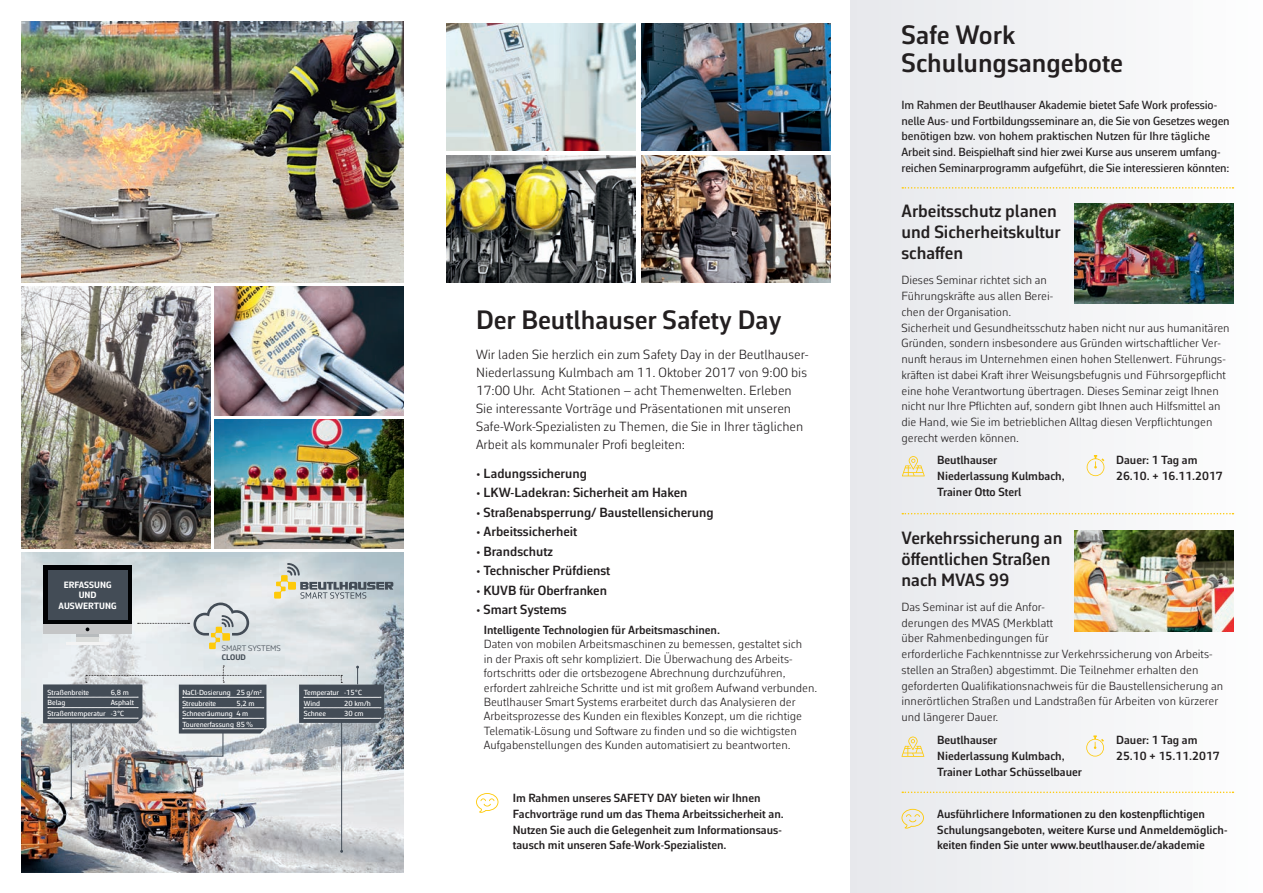
<style>
.page{position:relative;width:1263px;height:893px;background:#fff}
.page>*{position:absolute;margin:0;border:0;box-sizing:border-box;transform-origin:0 0}
.t1{font:600 27px/28.5px "Corbeau Pro";color:#231f20}
.t2{font:600 18px/21px "Corbeau Pro";color:#231f20}
.t3{font:300 13.5px/18px "Corbeau Pro";color:#231f20}
.t4{font:600 13.5px "Corbeau Pro";color:#231f20}
.t5{font:300 12px/15.8px "Corbeau Pro";color:#231f20}
.t6{font:600 12px/15.8px "Corbeau Pro";color:#231f20}
.t7{font:500 12px/15.8px "Corbeau Pro";letter-spacing:-.01em;color:#231f20}
.t8{font:700 9.3px/10.4px "Corbeau Pro";color:#fff;text-align:center}
.t9{font:300 8.25px "Corbeau Pro";color:#434c56}
.t10{font:700 8.25px "Corbeau Pro";color:#434c56}
.t11{font:500 7.5px/10.5px "Corbeau Pro";color:#fff}
</style>
<div class="page">
<div style="left:850px;top:0;width:413px;height:893px;background:#f1f2f4"></div>
<img style="left:21px;top:21px;width:382px;height:262px">
<img style="left:21px;top:287px;width:189px;height:261px">
<img style="left:214px;top:287px;width:189px;height:128px">
<img style="left:214px;top:420px;width:189px;height:128px">
<img style="left:1074px;top:203px;width:159px;height:101px">
<img style="left:1074px;top:531px;width:159px;height:100px">
<svg style="left:902px;top:513px;width:331px;height:1px"></svg>
<svg style="left:902px;top:791px;width:331px;height:2px"></svg>
<svg style="left:902px;top:187px;width:331px;height:2px"></svg>
<img style="left:446px;top:23px;width:189px;height:128px">
<img style="left:641px;top:155px;width:189px;height:128px">
<img style="left:446px;top:155px;width:189px;height:128px">
<img style="left:641px;top:23px;width:189px;height:128px">
<svg style="left:901px;top:809px;width:23px;height:20px"></svg>
<svg style="left:476px;top:793px;width:22px;height:20px"></svg>
<svg style="left:1087px;top:455px;width:17px;height:21px"></svg>
<svg style="left:902px;top:456px;width:23px;height:20px"></svg>
<svg style="left:1086px;top:735px;width:18px;height:21px"></svg>
<svg style="left:901px;top:736px;width:23px;height:21px"></svg>
<img style="left:21px;top:553px;width:382px;height:320px">
<svg style="left:138px;top:603px;width:111px;height:46px;background:#d9dcd8"></svg>
<hr style="left:71px;top:720px;width:1px;height:78px;background:#434c56">
<hr style="left:341px;top:720px;width:1px;height:131px;background:#434c56">
<svg style="left:43px;top:666px;width:341px;height:92px;background:#9ea4a9"></svg>
<div style="left:76px;top:634px;width:23px;height:9px;background:#dbdddb"></div>
<hr style="left:76px;top:634px;width:23px;height:3px;background:#b7bbbd">
<hr style="left:66px;top:643px;width:43px;height:2px;background:#f3f3f3">
<div style="left:43px;top:565px;width:89px;height:59px;background:#000103"></div>
<div style="left:48px;top:570px;width:79px;height:50px;background:#434c56"></div>
<div style="left:43px;top:624px;width:89px;height:10px;background:#c4c5c6"></div>
<svg style="left:86px;top:627px;width:3px;height:4px"></svg>
<svg style="left:274px;top:563px;width:119px;height:36px;background:#b4bcb8"></svg>
<p class="t8" style="left:59px;top:579px;width:59px">ERFASSUNG<br>UND<br>AUSWERTUNG</p>
<p class="t11" style="left:48px;top:687px;width:43px">Straßenbreite</p>
<p class="t11" style="left:111px;top:687px;width:20px">6,8 m</p>
<p class="t11" style="left:48px;top:697px;width:19px">Belag</p>
<p class="t11" style="left:48px;top:697px;width:88px;text-indent:63px">Asphalt<br>Straßentemperatur -3°C</p>
<p class="t9" style="left:222px;top:643px;width:61px">SMART SYSTEMS</p>
<p class="t10" style="left:222px;top:651px;width:26px">CLOUD</p>
<p class="t11" style="left:182px;top:687px;width:81px">NaCl-Dosierung 25 g/m<sup>2<br></sup>Streubreite</p>
<p class="t11" style="left:182px;top:698px;width:74px;text-indent:54px">5,2 m<br>Schneeräumung 4 m<br>Tourenerfassung 85 %</p>
<p class="t11" style="left:304px;top:687px;width:60px">Temperatur -15°C<br>Wind</p>
<p class="t11" style="left:344px;top:698px;width:28px">20 km/h</p>
<p class="t11" style="left:304px;top:708px;width:24px">Schnee</p>
<p class="t11" style="left:344px;top:708px;width:21px">30 cm</p>
<h1 class="t1" style="left:476px;top:306px;width:307px">Der Beutlhauser Safety Day</h1>
<p class="t3" style="left:476px;top:345px;width:334px">Wir laden Sie herzlich ein zum Safety Day in der Beutlhauser-Niederlassung Kulmbach am 11. Oktober 2017 von 9:00 bis 17:00 Uhr. Acht Stationen – acht Themenwelten. Erleben Sie interessante Vorträge und Präsentationen mit unseren Safe-Work-Spezialisten zu Themen, die Sie in Ihrer täglichen Arbeit als kommunaler Profi begleiten:</p>
<p class="t4" style="left:476px;top:464px;width:112px">• Ladungssicherung</p>
<p class="t4" style="left:476px;top:484px;width:213px">• LKW-Ladekran: Sicherheit am Haken</p>
<p class="t4" style="left:476px;top:503px;width:239px">• Straßenabsperrung/ Baustellensicherung</p>
<p class="t4" style="left:476px;top:523px;width:103px">• Arbeitssicherheit</p>
<p class="t4" style="left:476px;top:542px;width:78px">• Brandschutz</p>
<p class="t4" style="left:476px;top:562px;width:136px">• Technischer Prüfdienst</p>
<p class="t4" style="left:476px;top:581px;width:132px">• KUVB für Oberfranken</p>
<p class="t4" style="left:476px;top:601px;width:92px">• Smart Systems</p>
<p class="t6" style="left:484px;top:622px;width:238px">Intelligente Technologien für Arbeitsmaschinen.</p>
<p class="t5" style="left:484px;top:637px;width:335px;line-height:14.4px">Daten von mobilen Arbeitsmaschinen zu bemessen, gestaltet sich<br>in der Praxis oft sehr kompliziert. Die Überwachung des Arbeits&shy;fortschritts oder die ortsbezogene Abrechnung durchzuführen, erfordert zahlreiche Schritte und ist mit großem Aufwand verbunden.<br>Beutlhauser Smart Systems erarbeitet durch das Analysieren der Arbeitsprozesse des Kunden ein flexibles Konzept, um die richtige Telematik-Lösung und Software zu finden und so die wichtigsten Aufgabenstellungen des Kunden automatisiert zu beantworten.</p>
<p class="t6" style="left:513px;top:790px;width:273px">Im Rahmen unseres SAFETY DAY bieten wir Ihnen Fachvorträge rund um das Thema Arbeitssicherheit an.<br>Nutzen Sie auch die Gelegenheit zum Informationsaus&shy;tausch mit unseren Safe-Work-Spezialisten.</p>
<h1 class="t1" style="left:901px;top:20px;width:223px">Safe Work<br>Schulungsangebote</h1>
<p class="t7" style="left:901px;top:97px;width:330px">Im Rahmen der Beutlhauser Akademie bietet Safe Work professio&shy;nelle Aus- und Fortbildungsseminare an, die Sie von Gesetzes wegen benötigen bzw. von hohem praktischen Nutzen für Ihre tägliche Arbeit sind. Beispielhaft sind hier zwei Kurse aus unserem umfang&shy;reichen Seminarprogramm aufgeführt, die Sie interessieren könnten:</p>
<h2 class="t2" style="left:901px;top:200px;width:161px">Arbeitsschutz planen und Sicherheitskultur schaffen</h2>
<p class="t5" style="left:901px;top:272px;width:330px">Dieses Seminar richtet sich an<br>Führungskräfte aus allen Berei-<br>chen der Organisation.<br>Sicherheit und Gesundheitsschutz haben nicht nur aus humanitären Gründen, sondern insbesondere aus Gründen wirtschaftlicher Ver&shy;nunft heraus im Unternehmen einen hohen Stellenwert. Führungs&shy;kräften ist dabei Kraft ihrer Weisungsbefugnis und Führsorgepflicht eine hohe Verantwortung übertragen. Dieses Seminar zeigt Ihnen nicht nur Ihre Pflichten auf, sondern gibt Ihnen auch Hilfsmittel an die Hand, wie Sie im betrieblichen Alltag diesen Verpflichtungen gerecht werden können.</p>
<p class="t6" style="left:937px;top:452px;width:129px">Beutlhauser<br>Niederlassung Kulmbach,<br>Trainer Otto Sterl</p>
<h2 class="t2" style="left:901px;top:527px;width:162px">Verkehrssicherung an öffentlichen Straßen nach MVAS 99</h2>
<p class="t6" style="left:1116px;top:452px;width:108px">Dauer: 1 Tag am<br>26.10. + 16.11.2017</p>
<p class="t5" style="left:901px;top:599px;width:323px">Das Seminar ist auf die Anfor-<br>derungen des MVAS (Merkblatt<br>über Rahmenbedingungen für<br>erforderliche Fachkenntnisse zur Verkehrssicherung von Arbeits&shy;stellen an Straßen) abgestimmt. Die Teilnehmer erhalten den geforderten Qualifikationsnachweis für die Baustellensicherung an innerörtlichen Straßen und Landstraßen für Arbeiten von kürzerer und längerer Dauer.</p>
<p class="t6" style="left:937px;top:732px;width:146px">Beutlhauser<br>Niederlassung Kulmbach,<br>Trainer Lothar Schüsselbauer</p>
<p class="t6" style="left:1116px;top:732px;width:105px">Dauer: 1 Tag am<br>25.10 + 15.11.2017</p>
<p class="t6" style="left:937px;top:806px;width:292px">Ausführlichere Informationen zu den kostenpflichtigen<br>Schulungsangeboten, weitere Kurse und Anmeldemöglich&shy;keiten finden Sie unter www.beutlhauser.de/akademie</p>
</div>
